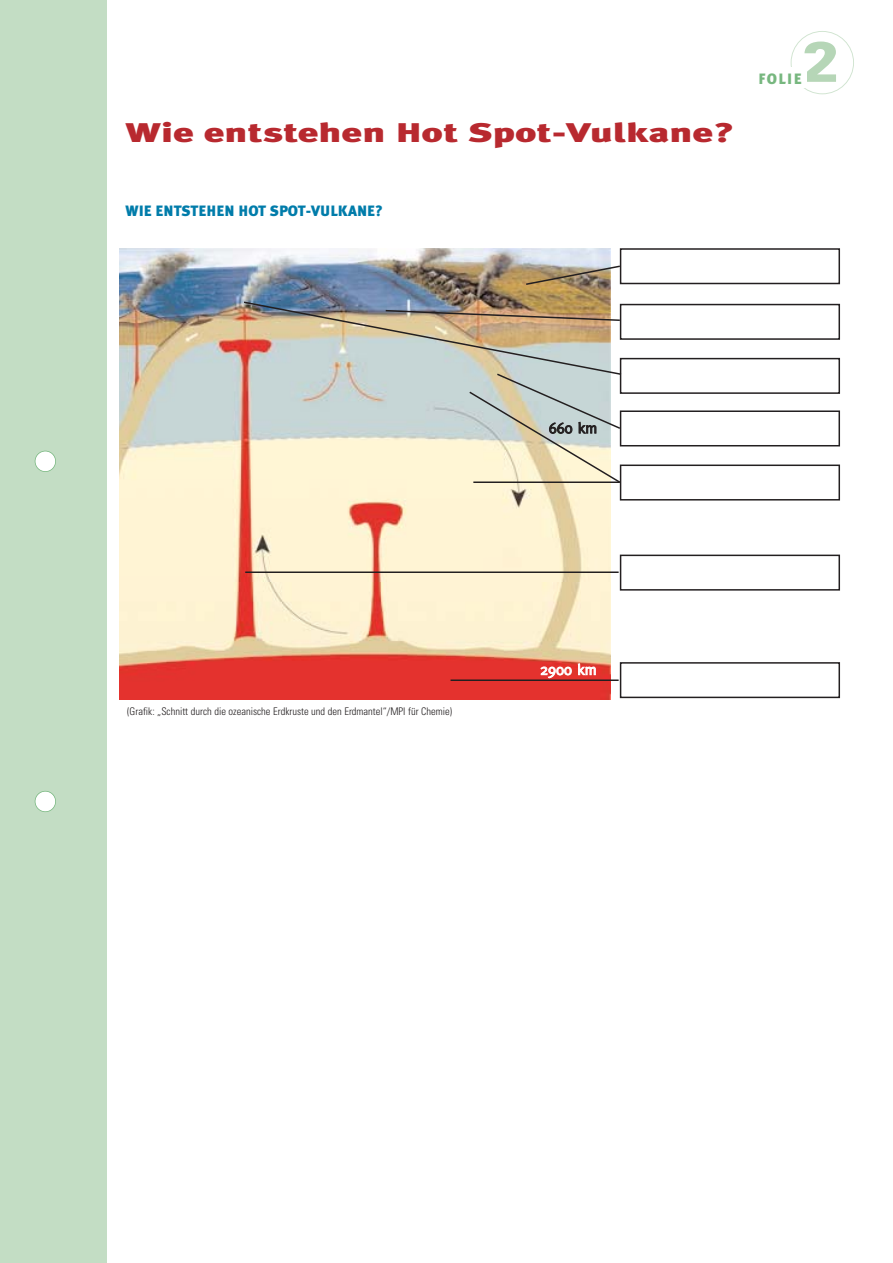
<style>
.page{position:relative;width:893px;height:1263px;background:#fff}
.page>*{position:absolute;margin:0;border:0;box-sizing:border-box;transform-origin:0 0}
.t1{font:900 57px "Univers";color:#b6d6b7}
.t2{font:900 27px "Meta Plus";color:#b8292f;scale:1.5 1}
.t3{font:900 15px "Meta Plus";color:#007caa}
.t4{font:15px "Meta";letter-spacing:-.005em;color:#fff}
.t5{font:900 15px "Meta Plus";letter-spacing:.095em;color:#77b77f}
.t6{font:15px "Meta";color:#231f20}
.t7{font:300 condensed 10.5px "Univers";color:#231f20}
</style>
<div class="page">
<svg style="left:790px;top:31px;width:64px;height:63px"></svg>
<div style="left:1px;top:0;width:106px;height:1263px;background:#c3ddc4"></div>
<div style="left:35px;top:451px;width:21px;height:21px;background:#fff;border-radius:50%"></div>
<div style="left:35px;top:451px;width:21px;height:21px;border:2px solid #77b77f;border-radius:50%"></div>
<div style="left:35px;top:791px;width:21px;height:21px;background:#fff;border-radius:50%"></div>
<div style="left:35px;top:791px;width:21px;height:21px;border:2px solid #77b77f;border-radius:50%"></div>
<div style="left:784px;top:68px;width:23px;height:20px;background:#fff"></div>
<img style="left:120px;top:248px;width:490px;height:451px">
<div style="left:620px;top:248px;width:220px;height:36px;border:2px solid #231f20"></div>
<div style="left:620px;top:304px;width:220px;height:36px;border:2px solid #231f20"></div>
<div style="left:620px;top:358px;width:220px;height:36px;border:2px solid #231f20"></div>
<div style="left:620px;top:410px;width:220px;height:36px;border:2px solid #231f20"></div>
<div style="left:620px;top:465px;width:220px;height:36px;border:2px solid #231f20"></div>
<div style="left:620px;top:555px;width:220px;height:36px;border:2px solid #231f20"></div>
<div style="left:620px;top:662px;width:220px;height:36px;border:2px solid #231f20"></div>
<hr style="left:450px;top:680px;width:168px;height:1px;background:#231f20">
<hr style="left:245px;top:572px;width:373px;height:1px;background:#231f20">
<img style="left:242px;top:264px;width:380px;height:220px">
<h2 class="t2" style="left:125px;top:122px;width:407px">Wie entstehen Hot Spot-Vulkane?</h2>
<h3 class="t3" style="left:125px;top:205px;width:259px">WIE ENTSTEHEN HOT SPOT-VULKANE?</h3>
<h1 class="t1" style="left:801px;top:41px;width:40px">2</h1>
<h3 class="t5" style="left:758px;top:73px;width:45px">FOLIE</h3>
<h3 class="t6" style="left:548px;top:422px;width:50px">660 km</h3>
<p class="t7" style="left:127px;top:707px;width:326px">(Grafik: „Schnitt durch die ozeanische Erdkruste und den Erdmantel“/MPI für Chemie)</p>
<h3 class="t4" style="left:540px;top:664px;width:58px">2900 km</h3>
</div>
